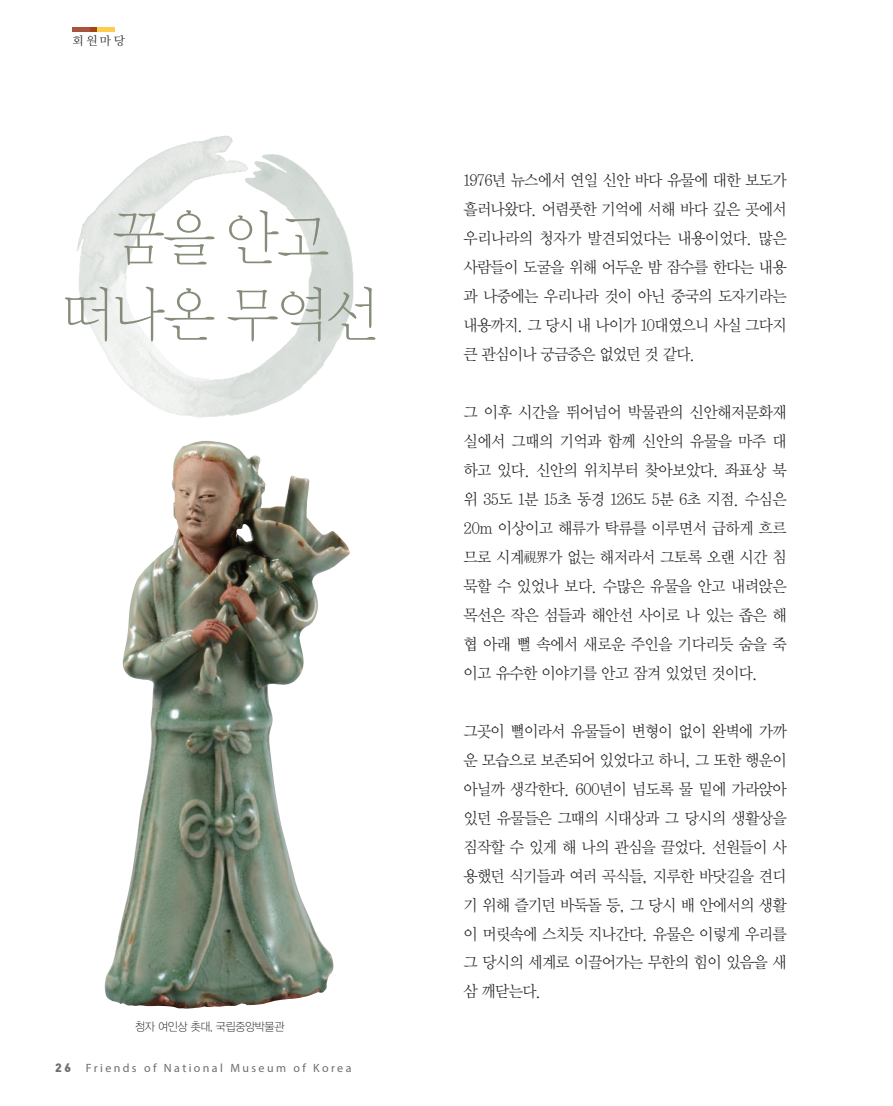
<style>
.page{position:relative;width:893px;height:1106px;background:#fff}
.page>*{position:absolute;margin:0;border:0;box-sizing:border-box;transform-origin:0 0}
.t1{font:16.05px/29px "YDVY Mj O Std 12";letter-spacing:-.05em;color:#231f20;text-align:justify;scale:.95 1}
.t2{font:12px "Myriad Pro";letter-spacing:.2em;color:#6d6e71}
.t3{font:12px "Nanum Myeongjo";color:#231f20}
.t4{font:11.55px "YDVYGO Std 11";letter-spacing:-.03em;color:#231f20;scale:.95 1}
.s1{font-family:"Dinbla"}
.s2{font-size:14.25px}
</style>
<div class="page">
<img style="left:76px;top:135px;width:300px;height:283px">
<div style="left:72px;top:27px;width:25px;height:5px;background:#a6543d"></div>
<svg style="left:90px;top:27px;width:25px;height:5px"></svg>
<svg style="left:65px;top:287px;width:310px;height:55px"></svg>
<svg style="left:114px;top:210px;width:214px;height:55px"></svg>
<img style="left:105px;top:445px;width:230px;height:563px">
<p class="t3" style="left:72px;top:34px;width:54px">회원마당</p>
<p class="t4" style="left:135px;top:1020px;width:159px">청자 여인상 촛대, 국립중앙박물관</p>
<p class="t2" style="left:55px;top:1060px;width:298px"><span class="s1">26</span> Friends of National Museum of Korea</p>
<p class="t1" style="left:463px;top:167px;width:342px">1976년 뉴스에서 연일 신안 바다 유물에 대한 보도가 흘러나왔다. 어렴풋한 기억에 서해 바다 깊은 곳에서 우리나라의 청자가 발견되었다는 내용이었다. 많은 사람들이 도굴을 위해 어두운 밤 잠수를 한다는 내용 과 나중에는 우리나라 것이 아닌 중국의 도자기라는 내용까지. 그 당시 내 나이가 10대였으니 사실 그다지 큰 관심이나 궁금증은 없었던 것 같다.</p>
<p class="t1" style="left:463px;top:398px;width:342px">그 이후 시간을 뛰어넘어 박물관의 신안해저문화재 실에서 그때의 기억과 함께 신안의 유물을 마주 대 하고 있다. 신안의 위치부터 찾아보았다. 좌표상 북 위 35도 1분 15초 동경 126도 5분 6초 지점. 수심은 20m 이상이고 해류가 탁류를 이루면서 급하게 흐르 므로 시계<span class="s2">視界</span>가 없는 해저라서 그토록 오랜 시간 침 묵할 수 있었나 보다. 수많은 유물을 안고 내려앉은 목선은 작은 섬들과 해안선 사이로 나 있는 좁은 해 협 아래 뻘 속에서 새로운 주인을 기다리듯 숨을 죽 이고 유수한 이야기를 안고 잠겨 있었던 것이다.</p>
<p class="t1" style="left:463px;top:717px;width:342px">그곳이 뻘이라서 유물들이 변형이 없이 완벽에 가까 운 모습으로 보존되어 있었다고 하니, 그 또한 행운이 아닐까 생각한다. 600년이 넘도록 물 밑에 가라앉아 있던 유물들은 그때의 시대상과 그 당시의 생활상을 짐작할 수 있게 해 나의 관심을 끌었다. 선원들이 사 용했던 식기들과 여러 곡식들, 지루한 바닷길을 견디 기 위해 즐기던 바둑돌 등, 그 당시 배 안에서의 생활 이 머릿속에 스치듯 지나간다. 유물은 이렇게 우리를 그 당시의 세계로 이끌어가는 무한의 힘이 있음을 새 삼 깨닫는다.</p>
</div>
